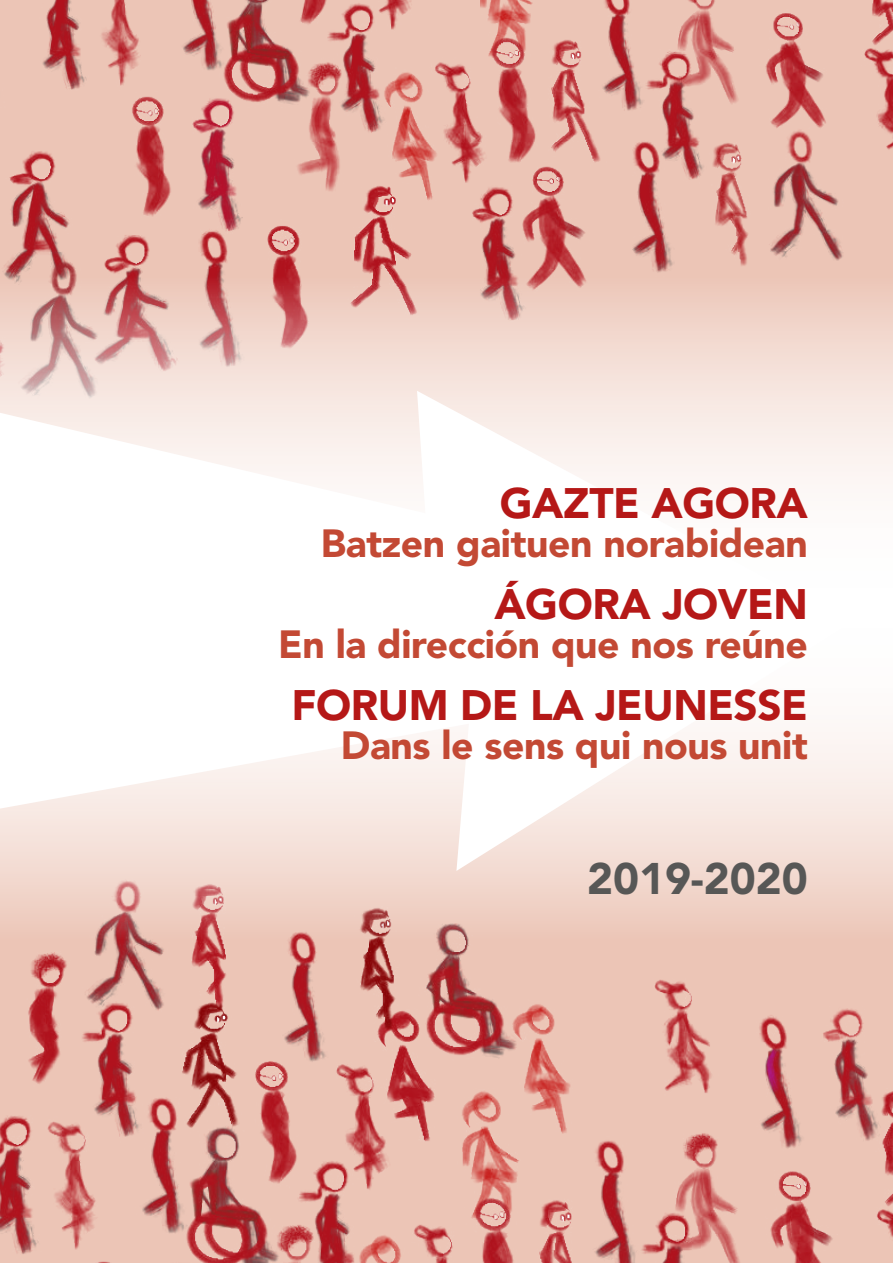
<style>
.page{position:relative;width:893px;height:1263px;background:#fff}
.page>*{position:absolute;margin:0;border:0;box-sizing:border-box;transform-origin:0 0}
.t1{font:900 43.95px "Avenir";color:#575756}
.t2{font:900 42.3px "Avenir";letter-spacing:-.01em;color:#b51817}
.t3{font:900 39px "Avenir";letter-spacing:-.01em;color:#c34934}
</style>
<div class="page">
<img style="left:0;top:732px;width:893px;height:531px">
<img style="left:0;top:0;width:893px;height:485px">
<svg style="left:0;top:391px;width:851px;height:480px"></svg>
<p class="t2" style="left:500px;top:478px;width:310px">GAZTE AGORA</p>
<p class="t3" style="left:321px;top:520px;width:489px">Batzen gaituen norabidean</p>
<p class="t2" style="left:494px;top:579px;width:315px">ÁGORA JOVEN</p>
<p class="t3" style="left:278px;top:621px;width:531px">En la dirección que nos reúne</p>
<p class="t2" style="left:291px;top:680px;width:518px">FORUM DE LA JEUNESSE</p>
<p class="t3" style="left:341px;top:722px;width:469px">Dans le sens qui nous unit</p>
<p class="t1" style="left:587px;top:852px;width:222px">2019-2020</p>
</div>
